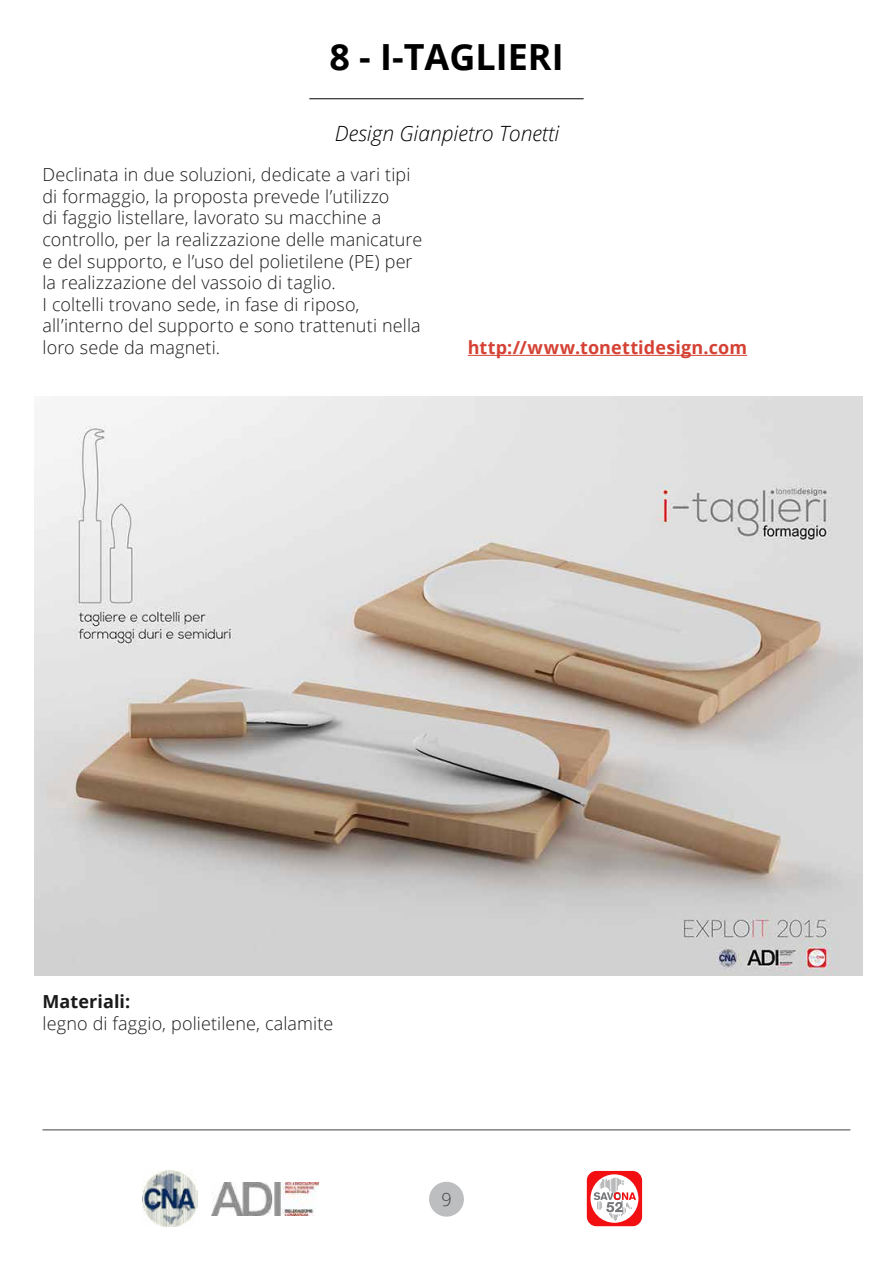
<style>
.page{position:relative;width:893px;height:1263px;background:#fff}
.page>*{position:absolute;margin:0;border:0;box-sizing:border-box;transform-origin:0 0}
.t1{font:700 36px "Open Sans";color:#000}
.t2{font:italic 300 21px "Open Sans";color:#000}
.t3{font:300 18px/21.6px "Open Sans";letter-spacing:.005em;color:#1a1a1a}
.t4{font:700 18px "Open Sans";letter-spacing:.01em;color:#d54134}
.t5{font:700 18px "Open Sans";letter-spacing:.005em;color:#1a1a1a}
.t6{font:300 18px "Open Sans";color:#414042}
</style>
<div class="page">
<div style="left:429px;top:1182px;width:35px;height:34px;background:#bcbec0;border-radius:50%"></div>
<hr style="left:43px;top:1129px;width:807px;height:1px;background:#414042">
<div style="left:587px;top:1171px;width:55px;height:55px;background:#f20f12;border-radius:10px"></div>
<svg style="left:590px;top:1174px;width:48px;height:49px"></svg>
<svg style="left:594px;top:1177px;width:42px;height:44px"></svg>
<img style="left:142px;top:1171px;width:56px;height:55px">
<img style="left:211px;top:1182px;width:107px;height:34px">
<hr style="left:468px;top:355px;width:279px;height:1px;background:#d54134">
<hr style="left:309px;top:98px;width:275px;height:1px;background:#000">
<img style="left:34px;top:396px;width:829px;height:580px">
<h1 class="t1" style="left:329px;top:32px;width:236px">8 - I-TAGLIERI</h1>
<p class="t2" style="left:335px;top:119px;width:226px">Design Gianpietro Tonetti</p>
<p class="t3" style="left:43px;top:163px;width:381px">Declinata in due soluzioni, dedicate a vari tipi di formaggio, la proposta prevede l’utilizzo<br>di faggio listellare, lavorato su macchine a controllo, per la realizzazione delle manicature e del supporto, e l’uso del polietilene (PE) per la realizzazione del vassoio di taglio.<br>I coltelli trovano sede, in fase di riposo, all’interno del supporto e sono trattenuti nella loro sede da magneti.</p>
<p class="t4" style="left:468px;top:335px;width:281px">http://www.tonettidesign.com</p>
<p class="t5" style="left:43px;top:989px;width:89px">Materiali:</p>
<p class="t3" style="left:43px;top:1012px;width:292px">legno di faggio, polietilene, calamite</p>
<p class="t6" style="left:441px;top:1187px;width:12px">9</p>
</div>
